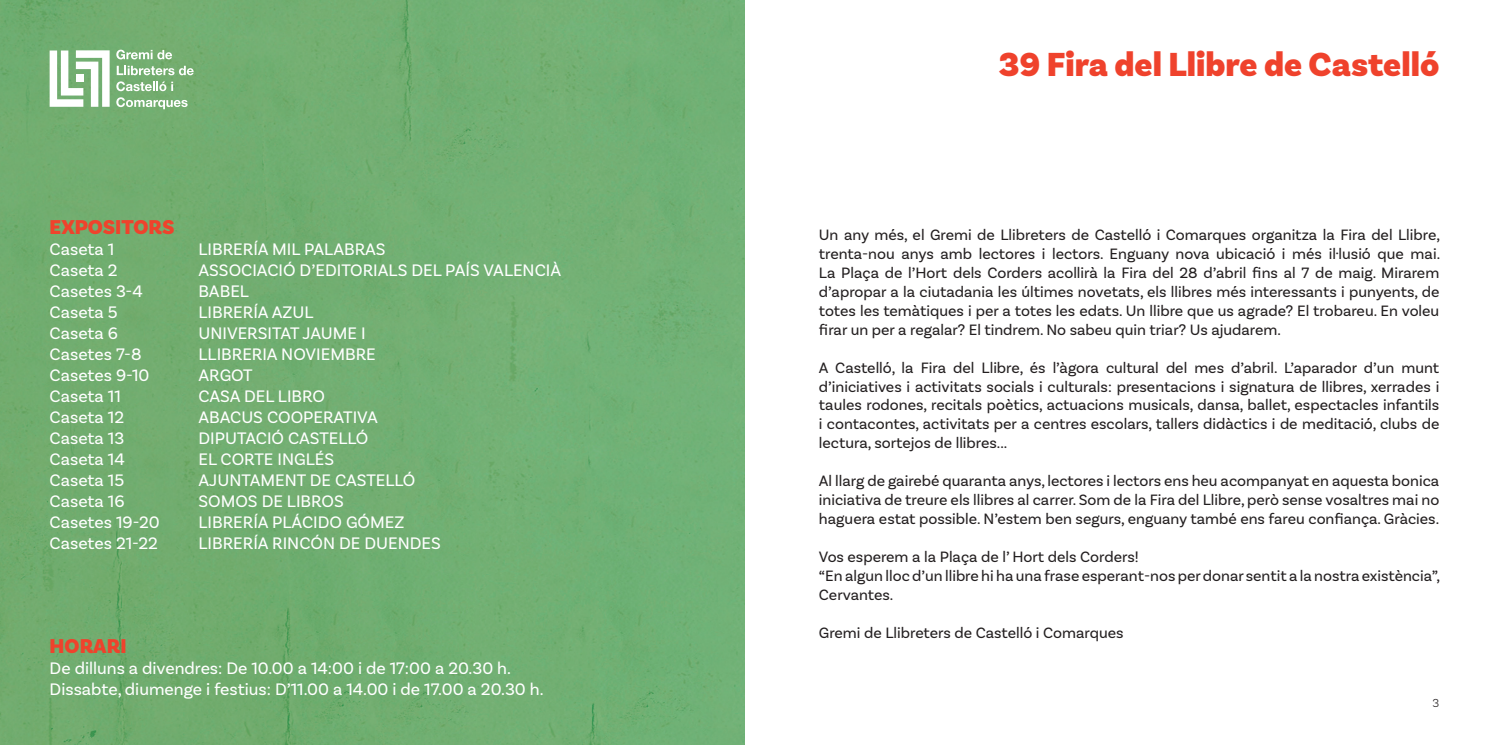
<style>
.page{position:relative;width:1489px;height:745px;background:#fff}
.page>*{position:absolute;margin:0;border:0;box-sizing:border-box;transform-origin:0 0}
.t1{font:900 35px "Basic Sans";color:#ef422c}
.t2{font:900 21px "Basic Sans";color:#ef422c}
.t3{font:17.5px/21px "Basic Sans";color:#fff}
.t4{font:15.75px/18.9px "Basic Sans";color:#231f20;text-align:justify}
.t5{font:300 12.25px "Basic Sans";color:#231f20}
</style>
<div class="page">
<div style="left:0;top:0;width:744px;height:744px;background:#71ae72"></div>
<svg style="left:50px;top:50px;width:60px;height:57px"></svg>
<svg style="left:116px;top:50px;width:56px;height:9px"></svg>
<svg style="left:117px;top:66px;width:77px;height:9px"></svg>
<svg style="left:116px;top:81px;width:57px;height:10px"></svg>
<svg style="left:116px;top:97px;width:71px;height:12px"></svg>
<h2 class="t2" style="left:50px;top:214px;width:126px">EXPOSITORS</h2>
<p class="t3" style="left:50px;top:238px;width:66px">Caseta 1</p>
<p class="t3" style="left:198px;top:238px;width:189px">LIBRERÍA MIL PALABRAS</p>
<p class="t3" style="left:50px;top:259px;width:70px">Caseta 2</p>
<p class="t3" style="left:198px;top:259px;width:364px">ASSOCIACIÓ D’EDITORIALS DEL PAÍS VALENCIÀ</p>
<p class="t3" style="left:50px;top:280px;width:95px">Casetes 3-4</p>
<p class="t3" style="left:198px;top:280px;width:52px">BABEL</p>
<p class="t3" style="left:50px;top:301px;width:70px">Caseta 5</p>
<p class="t3" style="left:198px;top:301px;width:116px">LIBRERÍA AZUL</p>
<p class="t3" style="left:50px;top:322px;width:70px">Caseta 6</p>
<p class="t3" style="left:198px;top:322px;width:169px">UNIVERSITAT JAUME I</p>
<p class="t3" style="left:50px;top:343px;width:93px">Casetes 7-8</p>
<p class="t3" style="left:198px;top:343px;width:179px">LLIBRERIA NOVIEMBRE</p>
<p class="t3" style="left:50px;top:364px;width:101px">Casetes 9-10</p>
<p class="t3" style="left:198px;top:364px;width:56px">ARGOT</p>
<p class="t3" style="left:50px;top:385px;width:73px">Caseta 11</p>
<p class="t3" style="left:198px;top:385px;width:128px">CASA DEL LIBRO</p>
<p class="t3" style="left:50px;top:406px;width:76px">Caseta 12</p>
<p class="t3" style="left:198px;top:406px;width:181px">ABACUS COOPERATIVA</p>
<p class="t3" style="left:50px;top:427px;width:76px">Caseta 13</p>
<p class="t3" style="left:198px;top:427px;width:171px">DIPUTACIÓ CASTELLÓ</p>
<p class="t3" style="left:50px;top:448px;width:77px">Caseta 14</p>
<p class="t3" style="left:198px;top:448px;width:137px">EL CORTE INGLÉS</p>
<p class="t3" style="left:50px;top:469px;width:76px">Caseta 15</p>
<p class="t3" style="left:198px;top:469px;width:218px">AJUNTAMENT DE CASTELLÓ</p>
<p class="t3" style="left:50px;top:490px;width:76px">Caseta 16</p>
<p class="t3" style="left:198px;top:490px;width:147px">SOMOS DE LIBROS</p>
<p class="t3" style="left:50px;top:511px;width:111px">Casetes 19-20</p>
<p class="t3" style="left:198px;top:511px;width:207px">LIBRERÍA PLÁCIDO GÓMEZ</p>
<p class="t3" style="left:50px;top:532px;width:110px">Casetes 21-22</p>
<p class="t3" style="left:198px;top:532px;width:244px">LIBRERÍA RINCÓN DE DUENDES</p>
<h2 class="t2" style="left:50px;top:633px;width:78px">HORARI</h2>
<p class="t3" style="left:50px;top:657px;width:495px">De dilluns a divendres: De 10.00 a 14:00 i de 17:00 a 20.30 h.<br>Dissabte, diumenge i festius: D’11.00 a 14.00 i de 17.00 a 20.30 h.</p>
<h1 class="t1" style="left:998px;top:43px;width:442px">39 Fira del Llibre de Castelló</h1>
<p class="t4" style="left:819px;top:225px;width:622px">Un any més, el Gremi de Llibreters de Castelló i Comarques organitza la Fira del Llibre, trenta-nou anys amb lectores i lectors. Enguany nova ubicació i més il·lusió que mai.<br>La Plaça de l’Hort dels Corders acollirà la Fira del 28 d’abril fins al 7 de maig. Mirarem d’apropar a la ciutadania les últimes novetats, els llibres més interessants i punyents, de totes les temàtiques i per a totes les edats. Un llibre que us agrade? El trobareu. En voleu firar un per a regalar? El tindrem. No sabeu quin triar? Us ajudarem.</p>
<p class="t4" style="left:819px;top:357px;width:622px">A Castelló, la Fira del Llibre, és l’àgora cultural del mes d’abril. L’aparador d’un munt d’iniciatives i activitats socials i culturals: presentacions i signatura de llibres, xerrades i taules rodones, recitals poètics, actuacions musicals, dansa, ballet, espectacles infantils i contacontes, activitats per a centres escolars, tallers didàctics i de meditació, clubs de lectura, sortejos de llibres...</p>
<p class="t4" style="left:819px;top:471px;width:622px">Al llarg de gairebé quaranta anys, lectores i lectors ens heu acompanyat en aquesta bonica iniciativa de treure els llibres al carrer. Som de la Fira del Llibre, però sense vosaltres mai no haguera estat possible. N’estem ben segurs, enguany també ens fareu confiança. Gràcies.</p>
<p class="t4" style="left:819px;top:546px;width:622px;text-align:left">Vos esperem a la Plaça de l’ Hort dels Corders!<br>“En algun lloc d’un llibre hi ha una frase esperant-nos per donar sentit a la nostra existència”,<br>Cervantes.</p>
<p class="t4" style="left:819px;top:622px;width:306px">Gremi de Llibreters de Castelló i Comarques</p>
<p class="t5" style="left:1432px;top:695px;width:8px">3</p>
</div>
